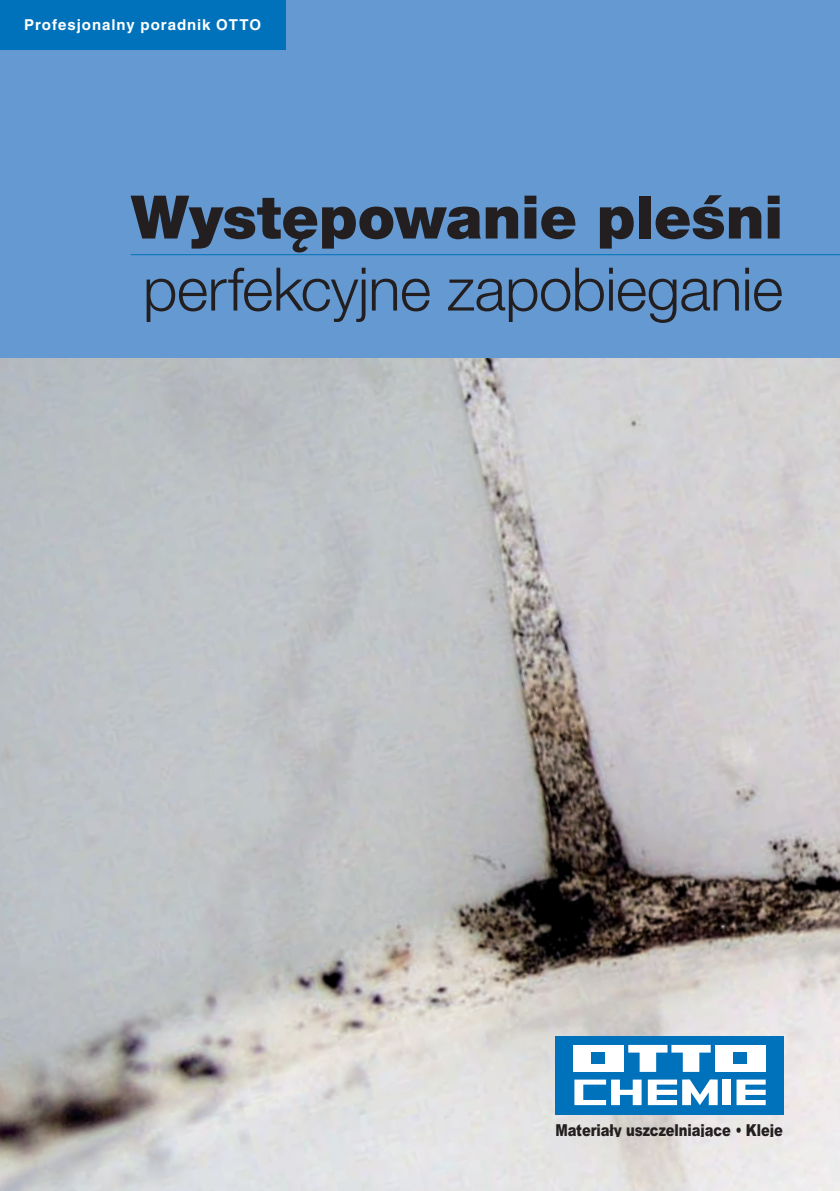
<style>
.page{position:relative;width:840px;height:1191px;background:#fff}
.page>*{position:absolute;margin:0;border:0;box-sizing:border-box;transform-origin:0 0}
.t1{font:300 60px "Helvetica Neue LT Pro";letter-spacing:-.01em;color:#231f20}
.t2{font:900 60px "Helvetica Neue LT Pro";letter-spacing:-.005em;color:#231f20}
.t3{font:900 16.4px "Arial";letter-spacing:-.005em;color:#231f20;scale:.8 1}
.t4{font:700 15px "Helvetica";letter-spacing:.065em;color:#fff}
</style>
<div class="page">
<img style="left:0;top:357px;width:839px;height:834px">
<div style="left:0;top:0;width:839px;height:357px;background:#6599d1"></div>
<div style="left:0;top:0;width:285px;height:50px;background:#0072bc"></div>
<hr style="left:131px;top:254px;width:708px;height:1px;background:#0072bc">
<div style="left:555px;top:1035px;width:228px;height:79px;background:#0072bc"></div>
<div style="left:573px;top:1045px;width:50px;height:26px;background:#fff"></div>
<div style="left:591px;top:1052px;width:14px;height:12px;background:#0072bc"></div>
<div style="left:714px;top:1045px;width:51px;height:26px;background:#fff"></div>
<div style="left:733px;top:1052px;width:13px;height:12px;background:#0072bc"></div>
<svg style="left:628px;top:1045px;width:82px;height:26px"></svg>
<svg style="left:574px;top:1079px;width:67px;height:26px"></svg>
<svg style="left:647px;top:1079px;width:70px;height:26px"></svg>
<div style="left:722px;top:1079px;width:9px;height:26px;background:#fff"></div>
<svg style="left:736px;top:1079px;width:29px;height:26px"></svg>
<p class="t4" style="left:24px;top:16px;width:238px">Profesjonalny poradnik OTTO</p>
<h1 class="t2" style="left:131px;top:181px;width:653px">Występowanie pleśni</h1>
<h1 class="t1" style="left:143px;top:252px;width:641px">perfekcyjne zapobieganie</h1>
<p class="t3" style="left:555px;top:1118px;width:286px">Materiały uszczelniające • Kleje</p>
</div>
